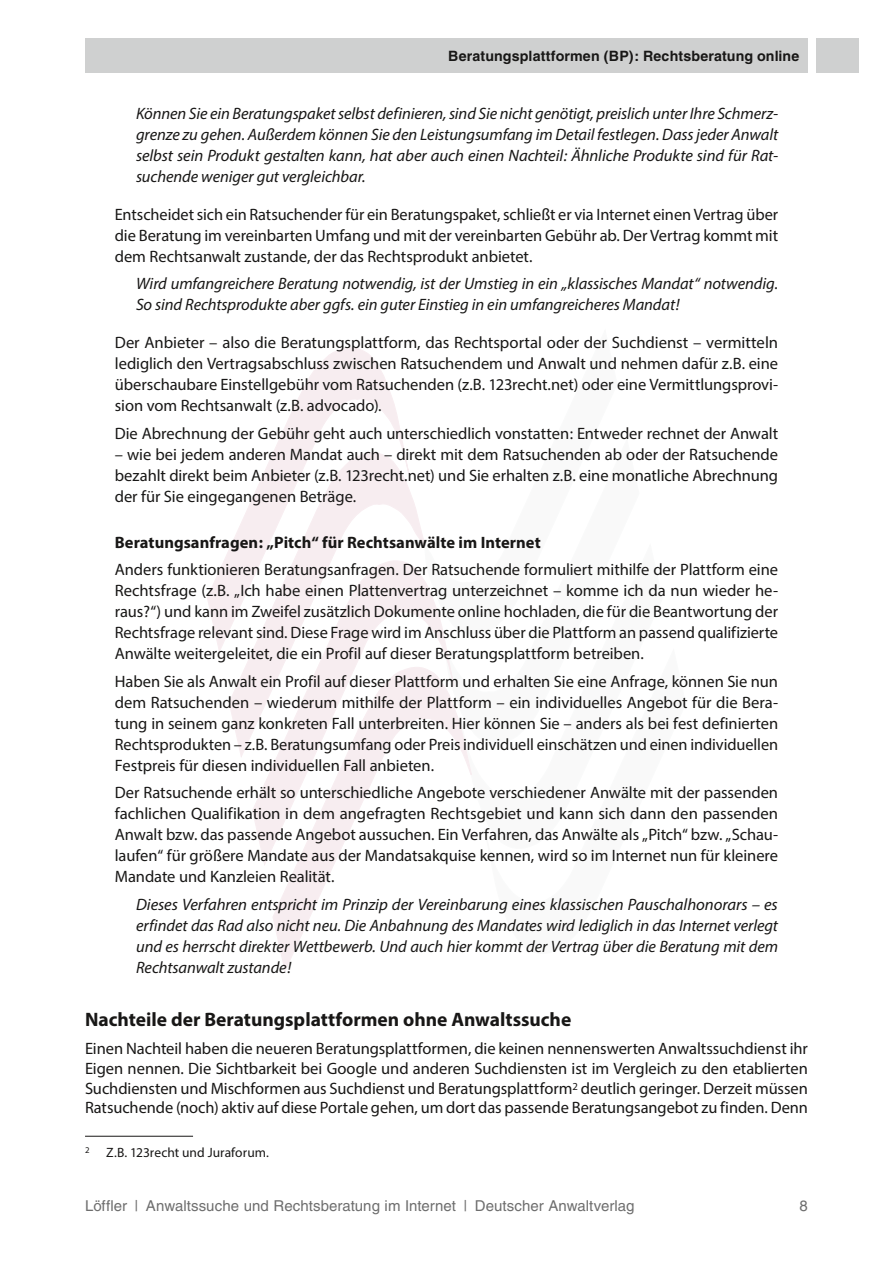
<style>
.page{position:relative;width:893px;height:1263px;background:#fff}
.page>*{position:absolute;margin:0;border:0;box-sizing:border-box;transform-origin:0 0}
.t1{font:700 19.5px "Myriad Pro";color:#181716}
.t2{font:16.5px/21px "Myriad Pro";letter-spacing:-.005em;color:#181716;text-align:justify}
.t3{font:italic 16.5px/21px "Myriad Pro";letter-spacing:-.005em;color:#181716;text-align:justify}
.t4{font:700 16.5px "Myriad Pro";color:#181716}
.t5{font:15px "Helvetica";letter-spacing:.005em;color:#6e6e6e}
.t6{font:700 14.25px "Helvetica";letter-spacing:.005em;color:#181716}
.t7{font:13.5px "Myriad Pro";letter-spacing:.005em;color:#181716}
</style>
<div class="page">
<div style="left:85px;top:38px;width:723px;height:34px;background:#cfd0d0"></div>
<div style="left:816px;top:38px;width:43px;height:34px;background:#cfd0d0"></div>
<svg style="left:207px;top:347px;width:198px;height:305px"></svg>
<svg style="left:252px;top:585px;width:198px;height:280px"></svg>
<svg style="left:272px;top:666px;width:200px;height:305px"></svg>
<svg style="left:228px;top:452px;width:199px;height:306px"></svg>
<hr style="left:85px;top:1136px;width:108px;height:1px;background:#181716">
<p class="t6" style="left:448px;top:47px;width:353px">Beratungsplattformen (BP): Rechtsberatung online</p>
<p class="t3" style="left:136px;top:102px;width:644px">Können Sie ein Beratungspaket selbst definieren, sind Sie nicht genötigt, preislich unter Ihre Schmerz&shy;grenze zu gehen. Außerdem können Sie den Leistungsumfang im Detail festlegen. Dass jeder Anwalt selbst sein Produkt gestalten kann, hat aber auch einen Nachteil: Ähnliche Produkte sind für Rat&shy;suchende weniger gut vergleichbar.</p>
<p class="t2" style="left:115px;top:203px;width:665px">Entscheidet sich ein Ratsuchender für ein Beratungspaket, schließt er via Internet einen Vertrag über die Beratung im vereinbarten Umfang und mit der vereinbarten Gebühr ab. Der Vertrag kommt mit dem Rechtsanwalt zustande, der das Rechtsprodukt anbietet.</p>
<p class="t3" style="left:136px;top:273px;width:644px">Wird umfangreichere Beratung notwendig, ist der Umstieg in ein „klassisches Mandat“ notwendig.<br>So sind Rechtsprodukte aber ggfs. ein guter Einstieg in ein umfangreicheres Mandat!</p>
<p class="t2" style="left:115px;top:332px;width:665px">Der Anbieter – also die Beratungsplattform, das Rechtsportal oder der Suchdienst – vermitteln lediglich den Vertragsabschluss zwischen Ratsuchendem und Anwalt und nehmen dafür z.B. eine überschaubare Einstellgebühr vom Ratsuchenden (z.B. 123recht.net) oder eine Vermittlungsprovi&shy;sion vom Rechtsanwalt (z.B. advocado).</p>
<p class="t2" style="left:115px;top:422px;width:665px">Die Abrechnung der Gebühr geht auch unterschiedlich vonstatten: Entweder rechnet der Anwalt</p>
<p class="t2" style="left:115px;top:443px;width:665px">– wie bei jedem anderen Mandat auch – direkt mit dem Ratsuchenden ab oder der Ratsuchende bezahlt direkt beim Anbieter (z.B. 123recht.net) und Sie erhalten z.B. eine monatliche Abrechnung der für Sie eingegangenen Beträge.</p>
<p class="t4" style="left:115px;top:532px;width:427px">Beratungsanfragen: „Pitch“ für Rechtsanwälte im Internet</p>
<p class="t2" style="left:115px;top:559px;width:665px">Anders funktionieren Beratungsanfragen. Der Ratsuchende formuliert mithilfe der Plattform eine Rechtsfrage (z.B. „Ich habe einen Plattenvertrag unterzeichnet – komme ich da nun wieder he&shy;raus?“) und kann im Zweifel zusätzlich Dokumente online hochladen, die für die Beantwortung der Rechtsfrage relevant sind. Diese Frage wird im Anschluss über die Plattform an passend qualifizierte Anwälte weitergeleitet, die ein Profil auf dieser Beratungsplattform betreiben.</p>
<p class="t2" style="left:115px;top:670px;width:665px">Haben Sie als Anwalt ein Profil auf dieser Plattform und erhalten Sie eine Anfrage, können Sie nun dem Ratsuchenden – wiederum mithilfe der Plattform – ein individuelles Angebot für die Bera&shy;tung in seinem ganz konkreten Fall unterbreiten. Hier können Sie – anders als bei fest definierten Rechtsprodukten – z.B. Beratungsumfang oder Preis individuell einschätzen und einen individuellen Festpreis für diesen individuellen Fall anbieten.</p>
<p class="t2" style="left:115px;top:782px;width:665px">Der Ratsuchende erhält so unterschiedliche Angebote verschiedener Anwälte mit der passenden fachlichen Qualifikation in dem angefragten Rechtsgebiet und kann sich dann den passenden Anwalt bzw. das passende Angebot aussuchen. Ein Verfahren, das Anwälte als „Pitch“ bzw. „Schau&shy;laufen“ für größere Mandate aus der Mandatsakquise kennen, wird so im Internet nun für kleinere Mandate und Kanzleien Realität.</p>
<p class="t3" style="left:136px;top:893px;width:644px">Dieses Verfahren entspricht im Prinzip der Vereinbarung eines klassischen Pauschalhonorars – es erfindet das Rad also nicht neu. Die Anbahnung des Mandates wird lediglich in das Internet verlegt und es herrscht direkter Wettbewerb. Und auch hier kommt der Vertrag über die Beratung mit dem Rechtsanwalt zustande!</p>
<p class="t1" style="left:85px;top:1006px;width:488px">Nachteile der Beratungsplattformen ohne Anwaltssuche</p>
<p class="t2" style="left:85px;top:1038px;width:724px;line-height:19.8px">Einen Nachteil haben die neueren Beratungsplattformen, die keinen nennenswerten Anwaltssuchdienst ihr Eigen nennen. Die Sichtbarkeit bei Google und anderen Suchdiensten ist im Vergleich zu den etablierten Suchdiensten und Mischformen aus Suchdienst und Beratungsplattform<sup>2</sup> deutlich geringer. Derzeit müssen Ratsuchende (noch) aktiv auf diese Portale gehen, um dort das passende Beratungsangebot zu finden. Denn</p>
<p class="t7" style="left:85px;top:1144px;width:185px"><sup>2</sup> Z.B. 123recht und Juraforum.</p>
<p class="t5" style="left:85px;top:1197px;width:551px">Löffler | Anwaltssuche und Rechtsberatung im Internet | Deutscher Anwaltverlag</p>
<p class="t5" style="left:800px;top:1197px;width:10px">8</p>
</div>
